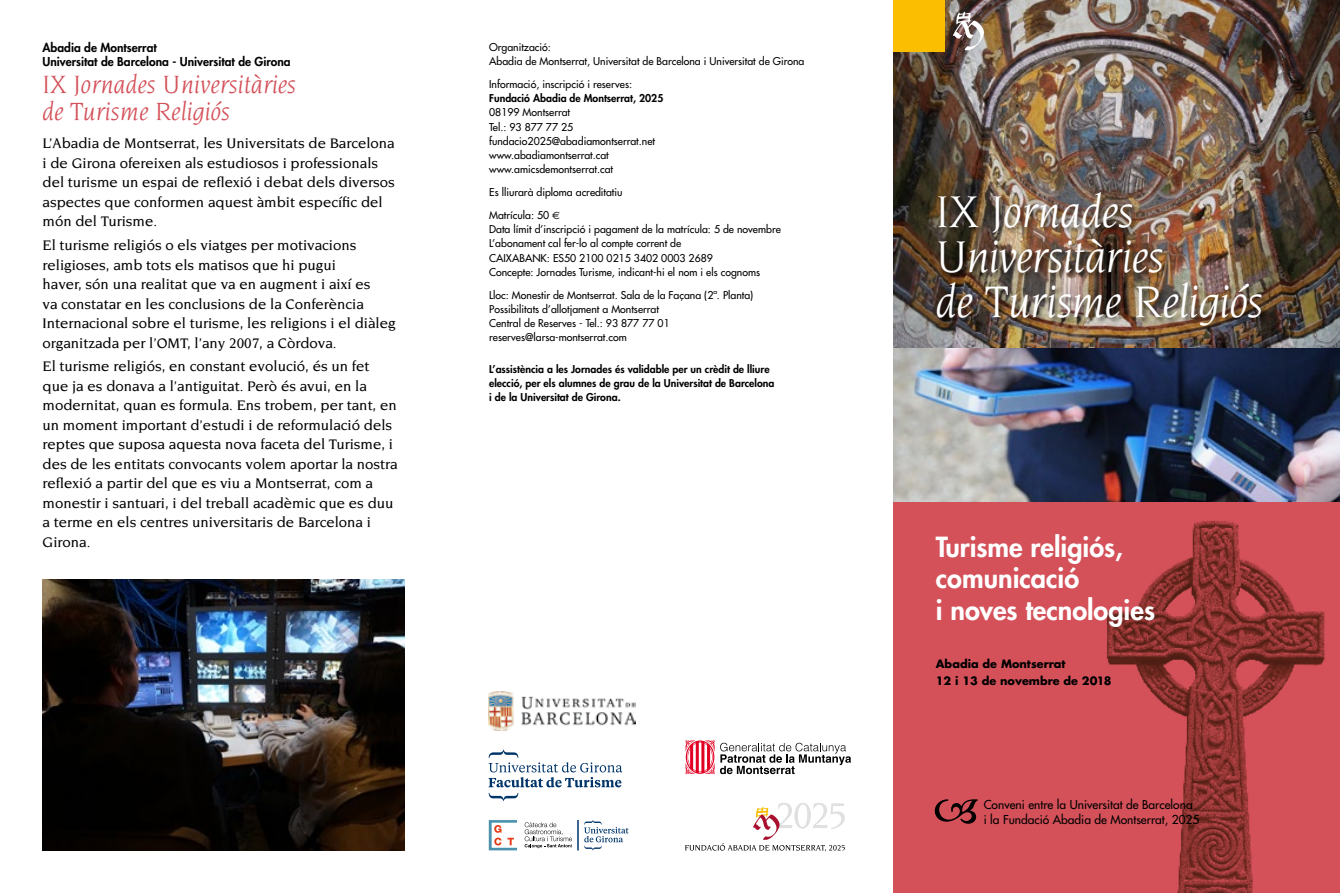
<style>
.page{position:relative;width:1340px;height:893px;background:#fff}
.page>*{position:absolute;margin:0;border:0;box-sizing:border-box;transform-origin:0 0}
.t1{font:italic 48px/45px "Novarese";letter-spacing:-.01em;color:#fff}
.t2{font:800 27px/31.5px "Futura";color:#fff}
.t3{font:italic 27px/27px "Novarese";color:#d4515a}
.t4{font:500 15px/19.5px "Novarese";color:#000}
.t5{font:12px/15px "Futura";color:#000}
.t6{font:800 12px/14.4px "Futura";color:#000}
.t7{font:700 11.25px/16.5px "Futura";color:#000}
.t8{font:10.5px/14.2px "Futura";color:#000}
.t9{font:800 10.5px/14.2px "Futura";color:#000}
.s1{font-family:"Euro Sans"}
</style>
<div class="page">
<div style="left:893px;top:453px;width:446px;height:440px;background:#d4515a"></div>
<img style="left:1053px;top:501px;width:286px;height:392px">
<img style="left:893px;top:0;width:446px;height:349px">
<svg style="left:934px;top:799px;width:43px;height:25px"></svg>
<div style="left:893px;top:0;width:51px;height:51px;background:#fbbe00"></div>
<svg style="left:952px;top:12px;width:32px;height:38px"></svg>
<div style="left:935px;top:191px;width:333px;height:143px;background:#000;opacity:.6"></div>
<img style="left:893px;top:349px;width:446px;height:152px">
<img style="left:43px;top:579px;width:361px;height:271px">
<svg style="left:685px;top:803px;width:159px;height:48px"></svg>
<svg style="left:685px;top:740px;width:29px;height:34px"></svg>
<svg style="left:720px;top:743px;width:131px;height:31px"></svg>
<img style="left:488px;top:691px;width:147px;height:40px">
<svg style="left:488px;top:749px;width:134px;height:52px"></svg>
<svg style="left:584px;top:820px;width:44px;height:30px"></svg>
<svg style="left:524px;top:822px;width:48px;height:26px"></svg>
<hr style="left:577px;top:820px;width:1px;height:30px;background:#00356a">
<svg style="left:489px;top:820px;width:28px;height:30px"></svg>
<p class="t6" style="left:43px;top:40px;width:250px">Abadia de Montserrat<br>Universitat de Barcelona - Universitat de Girona</p>
<h2 class="t3" style="left:43px;top:71px;width:255px">IX Jornades Universitàries de Turisme Religiós</h2>
<p class="t4" style="left:43px;top:134px;width:354px">L’Abadia de Montserrat, les Universitats de Barcelona i de Girona ofereixen als estudiosos i professionals del turisme un espai de reflexió i debat dels diversos aspectes que conformen aquest àmbit específic del món del Turisme.</p>
<p class="t4" style="left:43px;top:235px;width:354px">El turisme religiós o els viatges per motivacions religioses, amb tots els matisos que hi pugui<br>haver, són una realitat que va en augment i així es<br>va constatar en les conclusions de la Conferència Internacional sobre el turisme, les religions i el diàleg organitzada per l’OMT, l’any 2007, a Còrdova.</p>
<p class="t4" style="left:43px;top:357px;width:356px">El turisme religiós, en constant evolució, és un fet que ja es donava a l’antiguitat. Però és avui, en la modernitat, quan es formula. Ens trobem, per tant, en un moment important d’estudi i de reformulació dels reptes que suposa aquesta nova faceta del Turisme, i des de les entitats convocants volem aportar la nostra reflexió a partir del que es viu a Montserrat, com a monestir i santuari, i del treball acadèmic que es duu a terme en els centres universitaris de Barcelona i Girona.</p>
<p class="t8" style="left:489px;top:40px;width:317px">Organització:<br>Abadia de Montserrat, Universitat de Barcelona i Universitat de Girona</p>
<p class="t8" style="left:489px;top:77px;width:144px">Informació, inscripció i reserves:</p>
<p class="t9" style="left:489px;top:91px;width:176px">Fundació Abadia de Montserrat, 2025</p>
<p class="t8" style="left:489px;top:105px;width:167px">08199 Montserrat<br>Tel.: 93 877 77 25 fundacio2025@abadiamontserrat.net www.abadiamontserrat.cat www.amicsdemontserrat.cat</p>
<p class="t8" style="left:489px;top:181px;width:135px;line-height:22.8px">Es lliurarà diploma acreditatiu<br>Matrícula: 50 <span class="s1">e</span></p>
<p class="t8" style="left:489px;top:222px;width:293px">Data límit d’inscripció i pagament de la matrícula: 5 de novembre L’abonament cal fer-lo al compte corrent de<br>CAIXABANK: ES50 2100 0215 3402 0003 2689<br>Concepte: Jornades Turisme, indicant-hi el nom i els cognoms</p>
<p class="t8" style="left:489px;top:288px;width:265px">Lloc: Monestir de Montserrat. Sala de la Façana (2ª. Planta)<br>Possibilitats d’allotjament a Montserrat<br>Central de Reserves - Tel.: 93 877 77 01 reserves@larsa-montserrat.com</p>
<p class="t9" style="left:489px;top:362px;width:287px">L’assistència a les Jornades és validable per un crèdit de lliure elecció, per els alumnes de grau de la Universitat de Barcelona i de la Universitat de Girona.</p>
<h1 class="t1" style="left:935px;top:188px;width:329px">IX Jornades<br>Universitàries<br>de Turisme Religiós</h1>
<h2 class="t2" style="left:935px;top:531px;width:221px">Turisme religiós, comunicació<br>i noves tecnologies</h2>
<p class="t7" style="left:935px;top:655px;width:177px">Abadia de Montserrat<br>12 i 13 de novembre de 2018</p>
<p class="t5" style="left:983px;top:797px;width:217px">Conveni entre la Universitat de Barcelona<br>i la Fundació Abadia de Montserrat, 2025</p>
</div>
